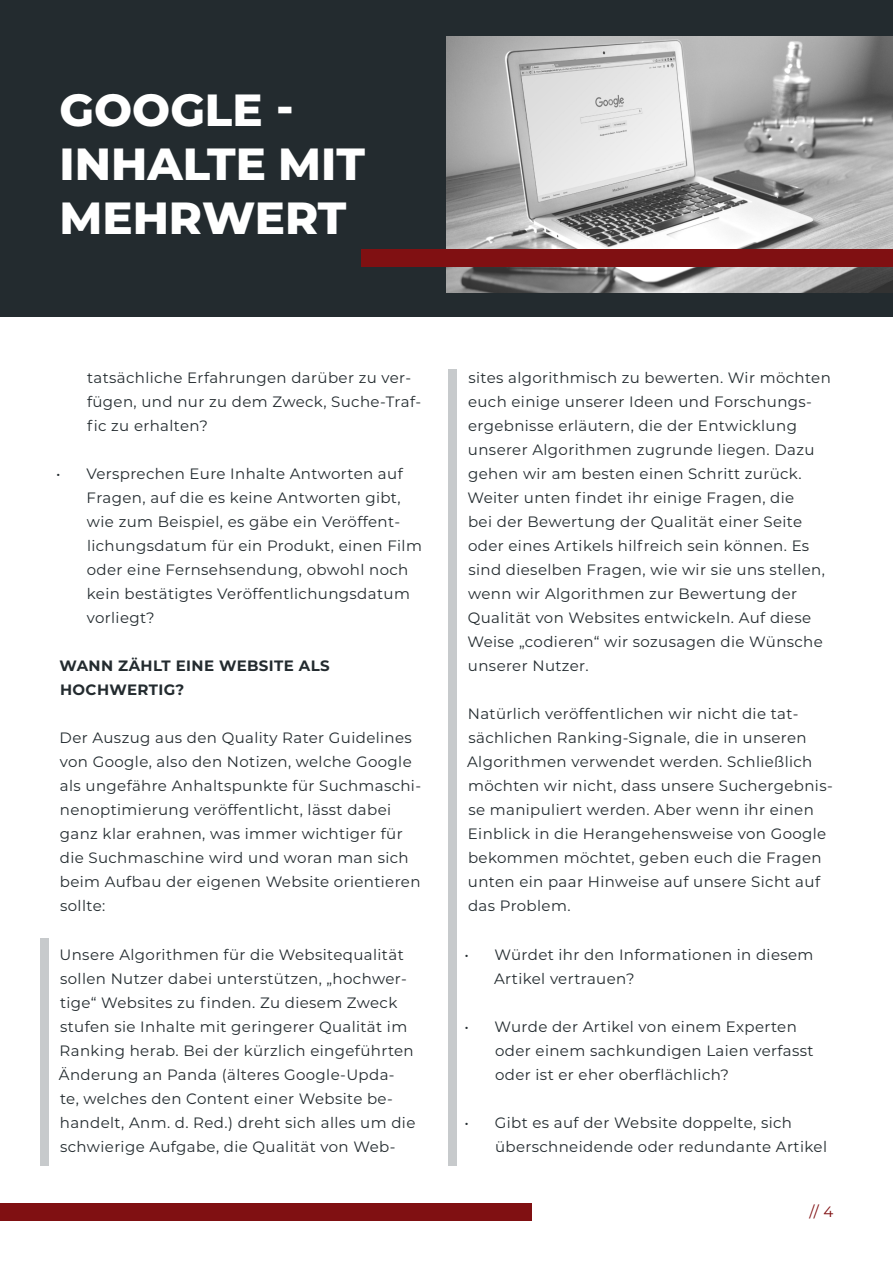
<style>
.page{position:relative;width:893px;height:1263px;background:#fff}
.page>*{position:absolute;margin:0;border:0;box-sizing:border-box;transform-origin:0 0}
.t1{font:800 45px/54px "Montserrat";color:#fff}
.t2{font:15px/24px "Montserrat";letter-spacing:.025em;color:#232b2f}
.t3{font:700 15px/24px "Montserrat";letter-spacing:.025em;color:#232b2f}
.t4{font:15px "Montserrat";color:#801012}
</style>
<div class="page">
<div style="left:0;top:0;width:893px;height:316px;background:#232b2f"></div>
<img style="left:446px;top:36px;width:447px;height:257px">
<div style="left:361px;top:250px;width:532px;height:17px;background:#801012"></div>
<div style="left:0;top:1203px;width:531px;height:17px;background:#801012"></div>
<div style="left:40px;top:938px;width:9px;height:228px;background:#c7cacc"></div>
<div style="left:449px;top:369px;width:8px;height:797px;background:#c7cacc"></div>
<h1 class="t1" style="left:60px;top:81px;width:307px">GOOGLE -<br>INHALTE MIT<br>MEHRWERT</h1>
<p class="t2" style="left:87px;top:366px;width:336px">tatsächliche Erfahrungen darüber zu ver&shy;fügen, und nur zu dem Zweck, Suche-Traf&shy;fic zu erhalten?</p>
<p class="t2" style="left:87px;top:462px;width:337px;text-indent:-30px">• Versprechen Eure Inhalte Antworten auf Fragen, auf die es keine Antworten gibt, wie zum Beispiel, es gäbe ein Veröffent&shy;lichungsdatum für ein Produkt, einen Film oder eine Fernsehsendung, obwohl noch kein bestätigtes Veröffentlichungsdatum vorliegt?</p>
<p class="t3" style="left:60px;top:653px;width:272px">WANN ZÄHLT EINE WEBSITE ALS<br>HOCHWERTIG?</p>
<p class="t2" style="left:60px;top:726px;width:363px">Der Auszug aus den Quality Rater Guidelines von Google, also den Notizen, welche Google als ungefähre Anhaltspunkte für Suchmaschi&shy;nenoptimierung veröffentlicht, lässt dabei ganz klar erahnen, was immer wichtiger für die Suchmaschine wird und woran man sich beim Aufbau der eigenen Website orientieren sollte:</p>
<p class="t2" style="left:59px;top:942px;width:358px">Unsere Algorithmen für die Websitequalität sollen Nutzer dabei unterstützen, „hochwer&shy;tige“ Websites zu finden. Zu diesem Zweck stufen sie Inhalte mit geringerer Qualität im Ranking herab. Bei der kürzlich eingeführten Änderung an Panda (älteres Google-Upda&shy;te, welches den Content einer Website be&shy;handelt, Anm. d. Red.) dreht sich alles um die schwierige Aufgabe, die Qualität von Web-</p>
<p class="t2" style="left:468px;top:366px;width:365px">sites algorithmisch zu bewerten. Wir möchten euch einige unserer Ideen und Forschungs&shy;ergebnisse erläutern, die der Entwicklung unserer Algorithmen zugrunde liegen. Dazu gehen wir am besten einen Schritt zurück.<br>Weiter unten findet ihr einige Fragen, die<br>bei der Bewertung der Qualität einer Seite oder eines Artikels hilfreich sein können. Es sind dieselben Fragen, wie wir sie uns stellen, wenn wir Algorithmen zur Bewertung der Qualität von Websites entwickeln. Auf diese Weise „codieren“ wir sozusagen die Wünsche unserer Nutzer.</p>
<p class="t2" style="left:467px;top:702px;width:367px">Natürlich veröffentlichen wir nicht die tat&shy;sächlichen Ranking-Signale, die in unseren Algorithmen verwendet werden. Schließlich möchten wir nicht, dass unsere Suchergebnis&shy;se manipuliert werden. Aber wenn ihr einen Einblick in die Herangehensweise von Google bekommen möchtet, geben euch die Fragen unten ein paar Hinweise auf unsere Sicht auf das Problem.</p>
<p class="t2" style="left:494px;top:942px;width:321px;text-indent:-30px">• Würdet ihr den Informationen in diesem<br>Artikel vertrauen?</p>
<p class="t2" style="left:495px;top:1014px;width:320px;text-indent:-31px">• Wurde der Artikel von einem Experten oder einem sachkundigen Laien verfasst oder ist er eher oberflächlich?</p>
<p class="t2" style="left:495px;top:1110px;width:333px;text-indent:-31px">• Gibt es auf der Website doppelte, sich überschneidende oder redundante Artikel</p>
<p class="t4" style="left:809px;top:1201px;width:26px">// 4</p>
</div>
